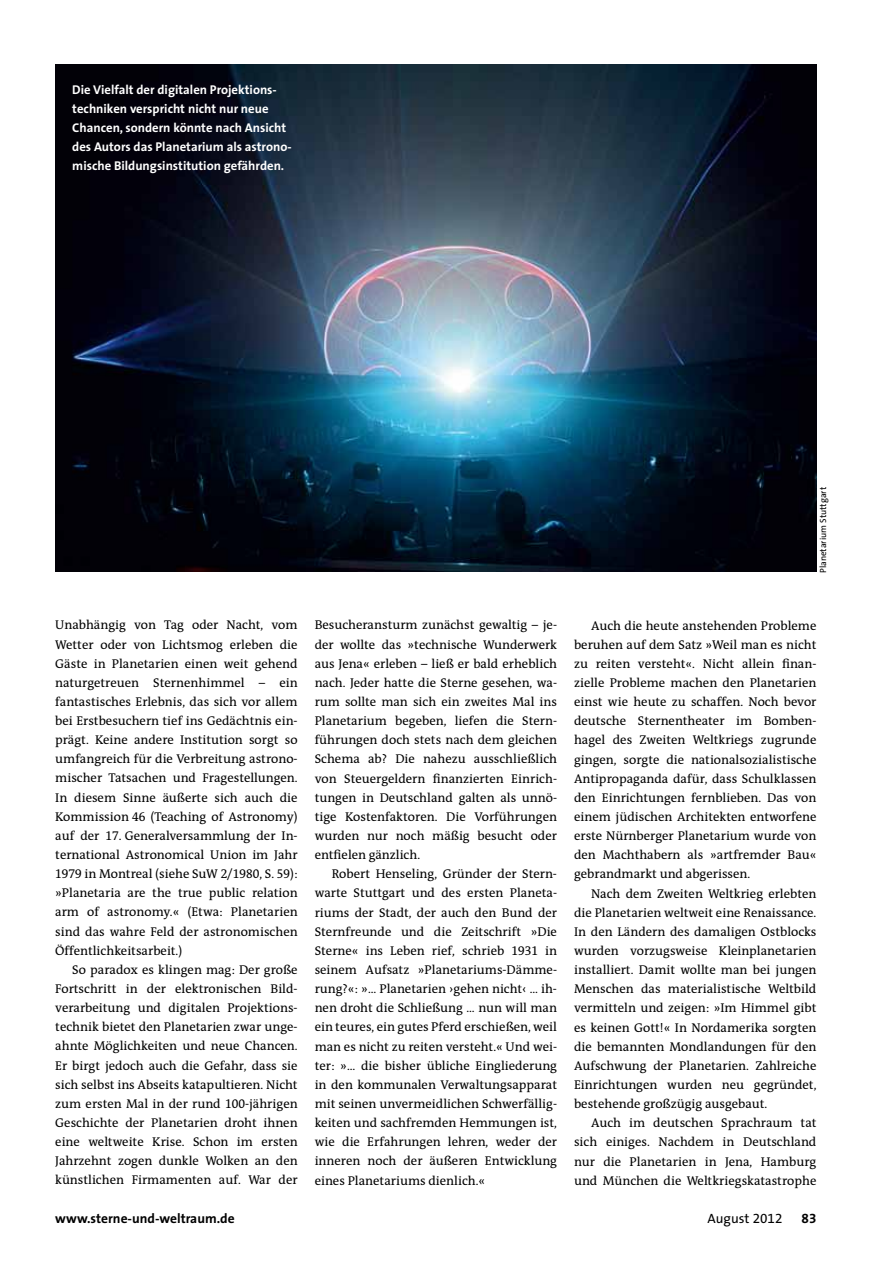
<style>
.page{position:relative;width:893px;height:1263px;background:#fff}
.page>*{position:absolute;margin:0;border:0;box-sizing:border-box;transform-origin:0 0}
.t1{font:700 13.5px "The Sans";color:#000}
.t2{font:13.5px "The Sans";color:#000}
.t3{font:13.5px "The Sans Bold Expert";color:#000}
.t4{font:12.75px/19.2px "The Antiqua B5";color:#000;text-align:justify}
.t5{font:700 12.75px/19.2px "The Sans";color:#fff}
.t6{font:9px "The Sans";color:#000}
.s1{font-family:"The Antiqua B5 c Caps"}
.s2{font-family:"The Sans Expert"}
</style>
<div class="page">
<img style="left:55px;top:64px;width:761px;height:508px">
<p class="t5" style="left:72px;top:80px;width:221px">Die Vielfalt der digitalen Projektions&shy;techniken verspricht nicht nur neue Chancen, sondern könnte nach Ansicht des Autors das Planetarium als astrono&shy;mische Bildungsinstitution gefährden.</p>
<p class="t6" style="left:817px;top:573px;width:88px;rotate:-90deg">Planetarium Stuttgart</p>
<p class="t4" style="left:55px;top:616px;width:244px">Unabhängig von Tag oder Nacht, vom Wetter oder von Lichtsmog erleben die Gäste in Planetarien einen weit gehend naturgetreuen Sternenhimmel – ein fantastisches Erlebnis, das sich vor allem bei Erstbesuchern tief ins Gedächtnis ein&shy;prägt. Keine andere Institution sorgt so umfangreich für die Verbreitung astrono&shy;mischer Tatsachen und Fragestellungen.<br>In diesem Sinne äußerte sich auch die Kommission <span class="s1">46</span> (Teaching of Astronomy) auf der <span class="s1">17</span>. Generalversammlung der In&shy;ternational Astronomical Union im Jahr <span class="s1">1979</span> in Montreal (siehe SuW <span class="s1">2</span>/<span class="s1">1980</span>, S. <span class="s1">59</span>): »Planetaria are the true public relation arm of astronomy.« (Etwa: Planetarien sind das wahre Feld der astronomischen Öffentlichkeitsarbeit.)</p>
<p class="t4" style="left:55px;top:960px;width:244px;text-indent:17px">So paradox es klingen mag: Der große Fortschritt in der elektronischen Bild&shy;verarbeitung und digitalen Projektions&shy;technik bietet den Planetarien zwar unge&shy;ahnte Möglichkeiten und neue Chancen.<br>Er birgt jedoch auch die Gefahr, dass sie sich selbst ins Abseits katapultieren. Nicht zum ersten Mal in der rund <span class="s1">100</span>-jährigen Geschichte der Planetarien droht ihnen eine weltweite Krise. Schon im ersten Jahrzehnt zogen dunkle Wolken an den künstlichen Firmamenten auf. War der</p>
<p class="t4" style="left:315px;top:616px;width:244px">Besucheransturm zunächst gewaltig – je&shy;der wollte das »technische Wunderwerk aus Jena« erleben – ließ er bald erheblich nach. Jeder hatte die Sterne gesehen, wa&shy;rum sollte man sich ein zweites Mal ins Planetarium begeben, liefen die Stern&shy;führungen doch stets nach dem gleichen Schema ab? Die nahezu ausschließlich von Steuergeldern finanzierten Einrich&shy;tungen in Deutschland galten als unnö&shy;tige Kostenfaktoren. Die Vorführungen wurden nur noch mäßig besucht oder entfielen gänzlich.</p>
<p class="t4" style="left:315px;top:865px;width:244px;text-indent:17px">Robert Henseling, Gründer der Stern&shy;warte Stuttgart und des ersten Planeta&shy;riums der Stadt, der auch den Bund der Sternfreunde und die Zeitschrift »Die Sterne« ins Leben rief, schrieb <span class="s1">1931</span> in seinem Aufsatz »Planetariums-Dämme&shy;rung?«: »… Planetarien ›gehen nicht‹ … ih&shy;nen droht die Schließung … nun will man ein teures, ein gutes Pferd erschießen, weil man es nicht zu reiten versteht.« Und wei&shy;ter: »… die bisher übliche Eingliederung in den kommunalen Verwaltungsapparat mit seinen unvermeidlichen Schwerfällig&shy;keiten und sachfremden Hemmungen ist, wie die Erfahrungen lehren, weder der inneren noch der äußeren Entwicklung eines Planetariums dienlich.«</p>
<p class="t4" style="left:574px;top:616px;width:244px;text-indent:17px">Auch die heute anstehenden Probleme beruhen auf dem Satz »Weil man es nicht zu reiten versteht«. Nicht allein finan&shy;zielle Probleme machen den Planetarien einst wie heute zu schaffen. Noch bevor deutsche Sternentheater im Bomben&shy;hagel des Zweiten Weltkriegs zugrunde gingen, sorgte die nationalsozialistische Antipropaganda dafür, dass Schulklassen den Einrichtungen fernblieben. Das von einem jüdischen Architekten entworfene erste Nürnberger Planetarium wurde von den Machthabern als »artfremder Bau« gebrandmarkt und abgerissen.</p>
<p class="t4" style="left:574px;top:884px;width:244px;text-indent:17px">Nach dem Zweiten Weltkrieg erlebten die Planetarien weltweit eine Renaissance.<br>In den Ländern des damaligen Ostblocks wurden vorzugsweise Kleinplanetarien installiert. Damit wollte man bei jungen Menschen das materialistische Weltbild vermitteln und zeigen: »Im Himmel gibt es keinen Gott!« In Nordamerika sorgten die bemannten Mondlandungen für den Aufschwung der Planetarien. Zahlreiche Einrichtungen wurden neu gegründet, bestehende großzügig ausgebaut.</p>
<p class="t4" style="left:574px;top:1114px;width:244px;text-indent:17px">Auch im deutschen Sprachraum tat sich einiges. Nachdem in Deutschland nur die Planetarien in Jena, Hamburg und München die Weltkriegskatastrophe</p>
<p class="t1" style="left:55px;top:1210px;width:181px">www.sterne-und-weltraum.de</p>
<p class="t2" style="left:708px;top:1210px;width:76px">August <span class="s2">2012</span></p>
<p class="t3" style="left:802px;top:1210px;width:16px">83</p>
</div>
